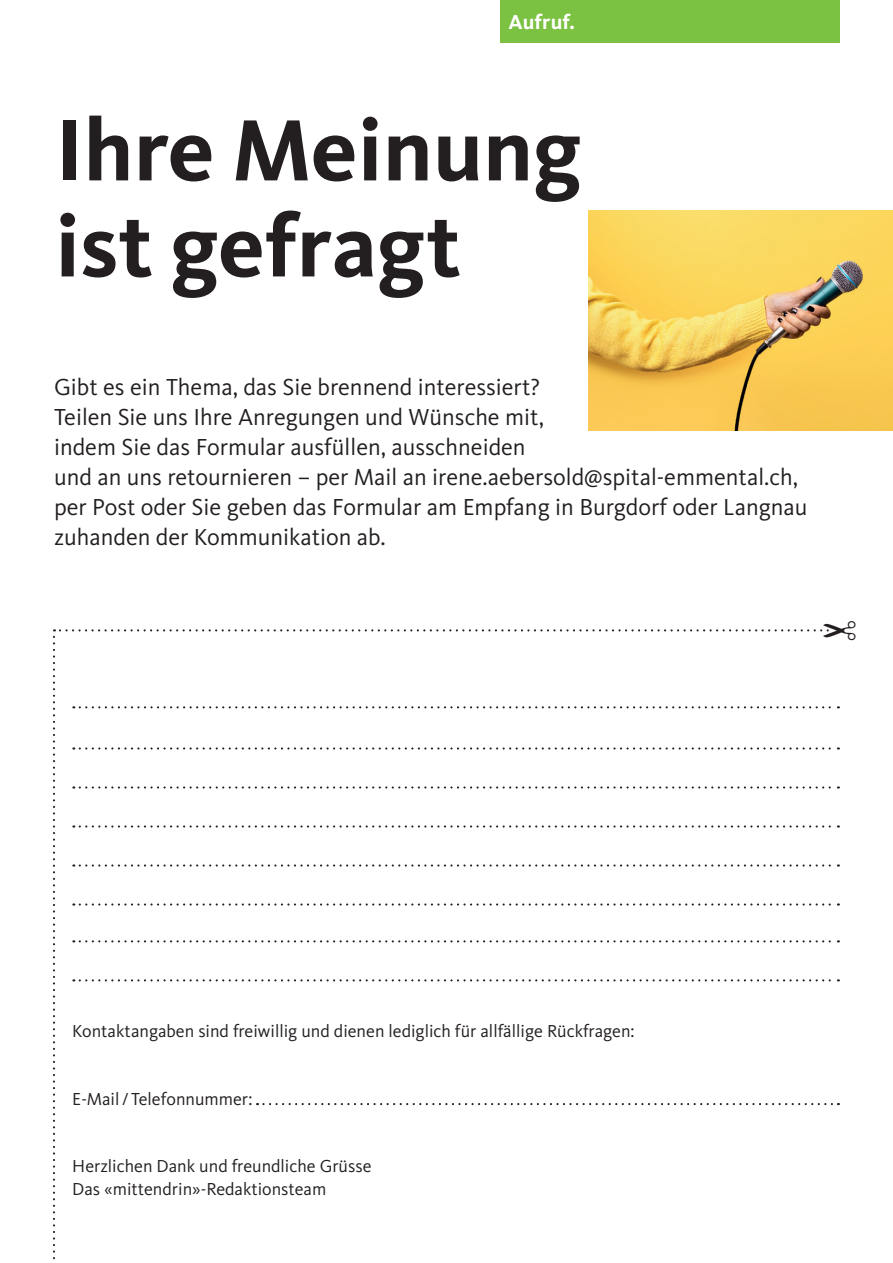
<style>
.page{position:relative;width:893px;height:1263px;background:#fff}
.page>*{position:absolute;margin:0;border:0;box-sizing:border-box;transform-origin:0 0}
.t1{font:700 90px/96px "Kievit OT";color:#231f20}
.t2{font:24px/30px "Kievit OT";color:#231f20}
.t3{font:700 21px "Kievit OT";letter-spacing:.01em;color:#fff}
.t4{font:18px/22.5px "Kievit OT";color:#231f20}
</style>
<div class="page">
<div style="left:500px;top:0;width:339px;height:43px;background:#7bc142"></div>
<img style="left:588px;top:210px;width:305px;height:221px">
<svg style="left:53px;top:629px;width:787px;height:631px"></svg>
<p class="t3" style="left:508px;top:9px;width:68px">Aufruf.</p>
<h1 class="t1" style="left:55px;top:102px;width:528px">Ihre Meinung ist gefragt</h1>
<p class="t2" style="left:54px;top:372px;width:755px">Gibt es ein Thema, das Sie brennend interessiert?<br>Teilen Sie uns Ihre Anregungen und Wünsche mit,<br>indem Sie das Formular ausfüllen, ausschneiden<br>und an uns retournieren – per Mail an irene.aebersold@spital-emmental.ch, per Post oder Sie geben das Formular am Empfang in Burgdorf oder Langnau zuhanden der Kommunikation ab.</p>
<p class="t4" style="left:72px;top:1020px;width:564px">Kontaktangaben sind freiwillig und dienen lediglich für allfällige Rückfragen:</p>
<p class="t4" style="left:72px;top:1088px;width:182px">E-Mail / Telefonnummer:</p>
<p class="t4" style="left:72px;top:1155px;width:301px">Herzlichen Dank und freundliche Grüsse<br>Das «mittendrin»-Redaktionsteam</p>
</div>
